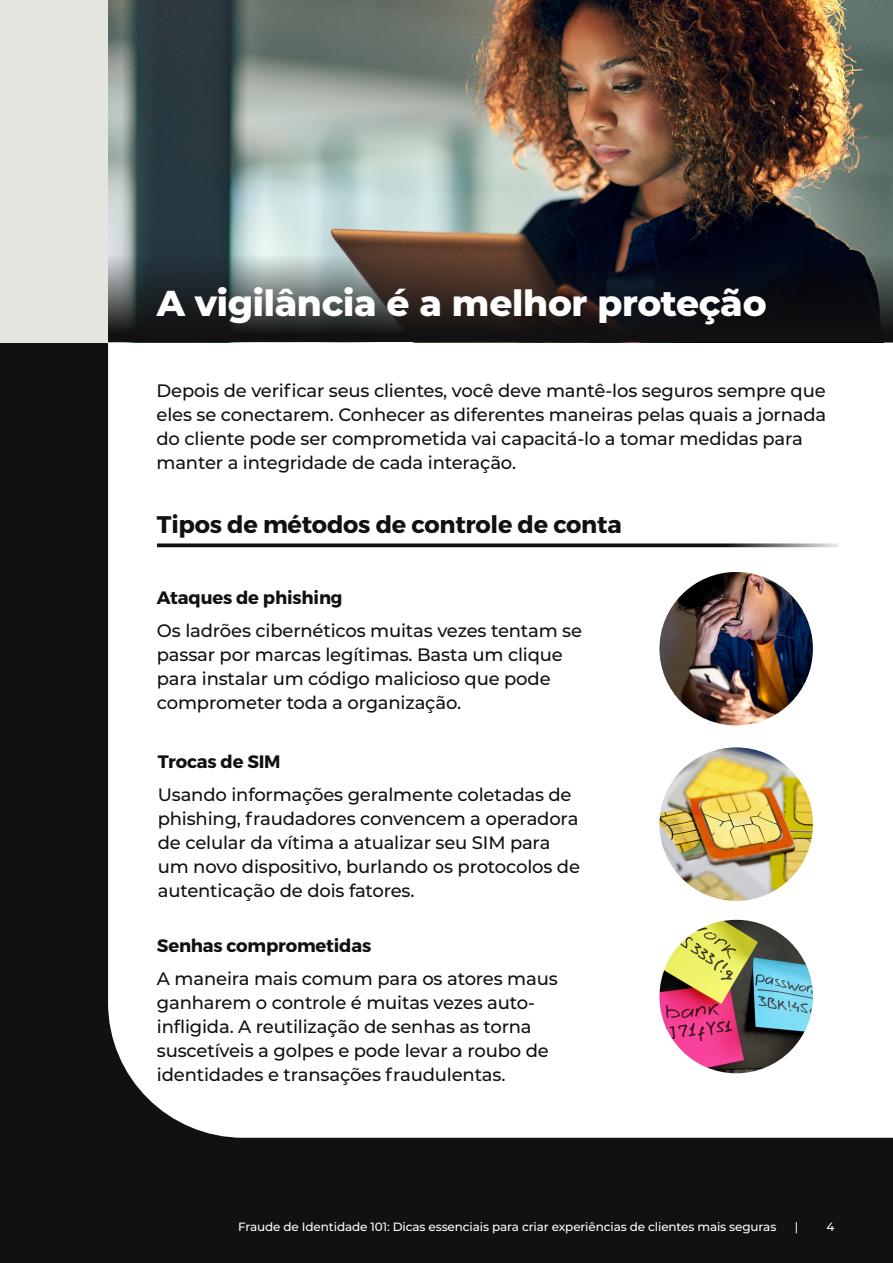
<style>
.page{position:relative;width:893px;height:1263px;background:#fff}
.page>*{position:absolute;margin:0;border:0;box-sizing:border-box;transform-origin:0 0}
.t1{font:800 36px "Montserrat";letter-spacing:-.01em;color:#fff}
.t2{font:700 24px "Montserrat";letter-spacing:-.01em;color:#111}
.t3{font:500 18px/24px "Montserrat";letter-spacing:-.01em;color:#111}
.t4{font:700 18px "Montserrat";letter-spacing:-.01em;color:#111}
.t5{font:500 12px "Montserrat";letter-spacing:-.01em;color:#fff}
</style>
<div class="page">
<div style="left:0;top:342px;width:893px;height:921px;background:#111"></div>
<div style="left:108px;top:342px;width:785px;height:796px;background:#fff"></div>
<div style="left:0;top:0;width:893px;height:342px;background:#e4e5df"></div>
<img style="left:108px;top:0;width:785px;height:243px">
<svg style="left:108px;top:243px;width:785px;height:99px;background:#2e2e30"></svg>
<svg style="left:157px;top:543px;width:681px;height:4px"></svg>
<img style="left:659px;top:572px;width:154px;height:153px;border-radius:77px">
<img style="left:659px;top:747px;width:154px;height:154px;border-radius:77px">
<img style="left:659px;top:920px;width:154px;height:153px;border-radius:77px">
<h1 class="t1" style="left:157px;top:277px;width:611px">A vigilância é a melhor proteção</h1>
<p class="t3" style="left:157px;top:378px;width:671px">Depois de verificar seus clientes, você deve mantê-los seguros sempre que eles se conectarem. Conhecer as diferentes maneiras pelas quais a jornada do cliente pode ser comprometida vai capacitá-lo a tomar medidas para manter a integridade de cada interação.</p>
<h2 class="t2" style="left:157px;top:510px;width:466px">Tipos de métodos de controle de conta</h2>
<p class="t4" style="left:157px;top:587px;width:187px">Ataques de phishing</p>
<p class="t3" style="left:157px;top:618px;width:427px">Os ladrões cibernéticos muitas vezes tentam se passar por marcas legítimas. Basta um clique para instalar um código malicioso que pode comprometer toda a organização.</p>
<p class="t4" style="left:158px;top:750px;width:124px">Trocas de SIM</p>
<p class="t3" style="left:158px;top:782px;width:424px">Usando informações geralmente coletadas de phishing, fraudadores convencem a operadora de celular da vítima a atualizar seu SIM para um novo dispositivo, burlando os protocolos de autenticação de dois fatores.</p>
<p class="t4" style="left:157px;top:935px;width:216px">Senhas comprometidas</p>
<p class="t3" style="left:157px;top:966px;width:402px">A maneira mais comum para os atores maus ganharem o controle é muitas vezes auto&shy;infligida. A reutilização de senhas as torna suscetíveis a golpes e pode levar a roubo de identidades e transações fraudulentas.</p>
<p class="t5" style="left:238px;top:1218px;width:540px">Fraude de Identidade 101: Dicas essenciais para criar experiências de clientes mais seguras</p>
<p class="t5" style="left:795px;top:1218px;width:5px">|</p>
<p class="t5" style="left:826px;top:1218px;width:10px">4</p>
</div>
